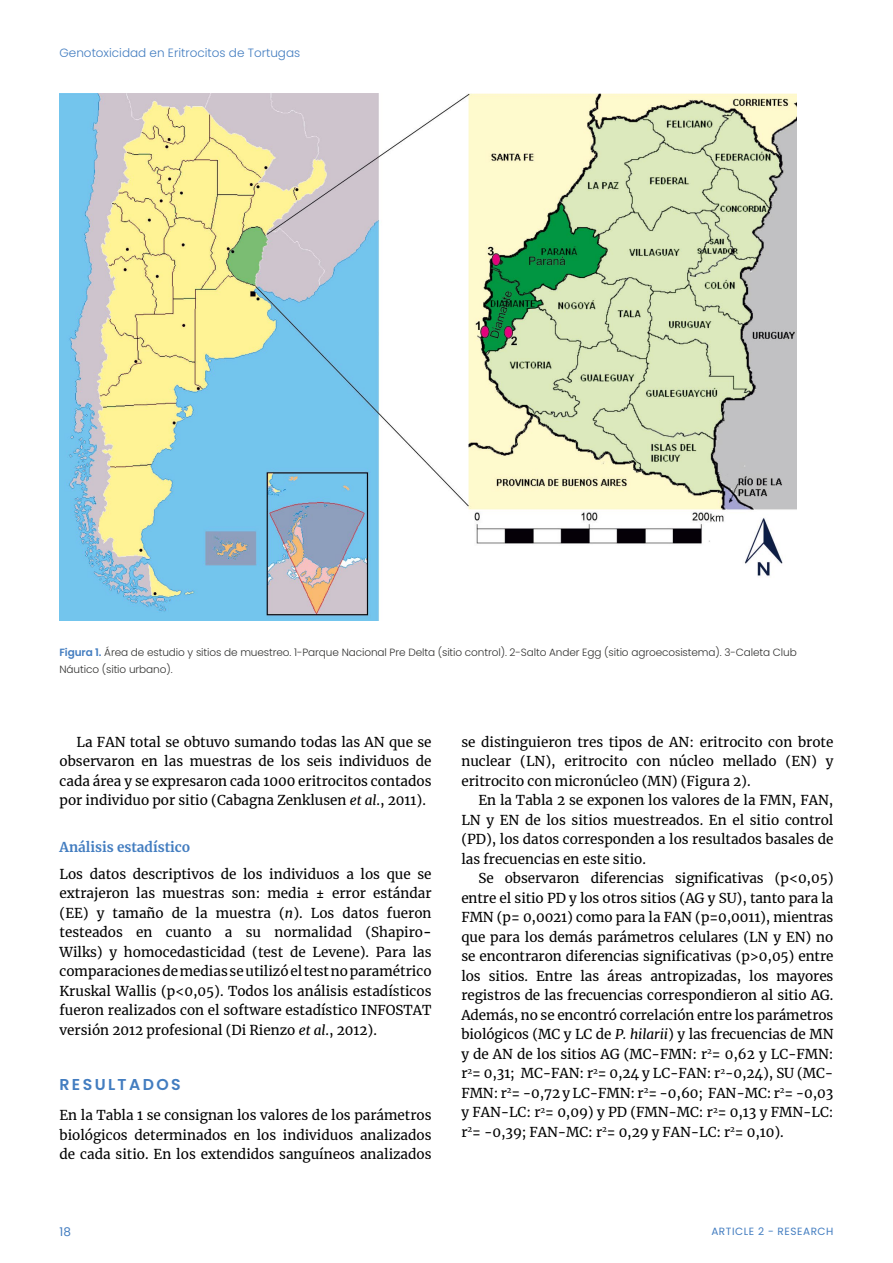
<style>
.page{position:relative;width:893px;height:1263px;background:#fff}
.page>*{position:absolute;margin:0;border:0;box-sizing:border-box;transform-origin:0 0}
.t1{font:600 15.75px "Poppins";letter-spacing:.15em;color:#437dc0}
.t2{font:13.5px/19.5px "Merriweather";color:#000;text-align:justify}
.t3{font:700 13.5px "Merriweather";color:#437dc0}
.t4{font:300 12px "Poppins";color:#437dc0}
.t5{font:12px "Poppins";color:#437dc0}
.t6{font:300 10.5px/16.5px "Poppins";letter-spacing:-.01em;color:#333332}
.t7{font:10.5px "Poppins";letter-spacing:.05em;color:#437dc0}
.s1{font-weight:600;color:#437dc0}
.s2{font-style:italic}
.s3{font-weight:700}
</style>
<div class="page">
<img style="left:60px;top:94px;width:736px;height:527px">
<p class="t4" style="left:60px;top:46px;width:242px">Genotoxicidad en Eritrocitos de Tortugas</p>
<p class="t6" style="left:60px;top:644px;width:739px"><span class="s1">Figura 1.</span> Área de estudio y sitios de muestreo. 1-Parque Nacional Pre Delta (sitio control). 2-Salto Ander Egg (sitio agroecosistema). 3-Caleta Club<br>Náutico (sitio urbano).</p>
<p class="t2" style="left:60px;top:732px;width:374px;text-indent:17px">La FAN total se obtuvo sumando todas las AN que se observaron en las muestras de los seis individuos de cada área y se expresaron cada 1000 eritrocitos contados por individuo por sitio (Cabagna Zenklusen <span class="s2">et al</span>., 2011).</p>
<p class="t3" style="left:60px;top:837px;width:132px">Análisis estadístico</p>
<p class="t2" style="left:60px;top:864px;width:374px">Los datos descriptivos de los individuos a los que se extrajeron las muestras son: media ± error estándar (EE) y tamaño de la muestra (<span class="s2">n</span>). Los datos fueron testeados en cuanto a su normalidad (Shapiro<span class="s3">-</span>Wilks) y homocedasticidad (test de Levene). Para las comparaciones de medias se utilizó el test no paramétrico Kruskal Wallis (p&lt;0,05). Todos los análisis estadísticos fueron realizados con el software estadístico INFOSTAT versión 2012 profesional (Di Rienzo <span class="s2">et al</span>., 2012).</p>
<p class="t1" style="left:60px;top:1076px;width:123px">RESULTADOS</p>
<p class="t2" style="left:60px;top:1105px;width:374px">En la Tabla 1 se consignan los valores de los parámetros biológicos determinados en los individuos analizados de cada sitio. En los extendidos sanguíneos analizados</p>
<p class="t2" style="left:461px;top:732px;width:374px">se distinguieron tres tipos de AN: eritrocito con brote nuclear (LN), eritrocito con núcleo mellado (EN) y eritrocito con micronúcleo (MN) (Figura 2).</p>
<p class="t2" style="left:461px;top:790px;width:374px;text-indent:17px">En la Tabla 2 se exponen los valores de la FMN, FAN, LN y EN de los sitios muestreados. En el sitio control (PD), los datos corresponden a los resultados basales de las frecuencias en este sitio.</p>
<p class="t2" style="left:461px;top:868px;width:374px;text-indent:17px">Se observaron diferencias significativas (p&lt;0,05) entre el sitio PD y los otros sitios (AG y SU), tanto para la FMN (p= 0,0021) como para la FAN (p=0,0011), mientras que para los demás parámetros celulares (LN y EN) no se encontraron diferencias significativas (p&gt;0,05) entre los sitios. Entre las áreas antropizadas, los mayores registros de las frecuencias correspondieron al sitio AG.<br>Además, no se encontró correlación entre los parámetros biológicos (MC y LC de <span class="s2">P. hilarii</span>) y las frecuencias de MN y de AN de los sitios AG (MC-FMN: r<sup>2</sup>= 0,62 y LC-FMN: r<sup>2</sup>= 0,31; MC-FAN: r<sup>2</sup>= 0,24 y LC-FAN: r<sup>2</sup>-0,24), SU (MC-FMN: r<sup>2</sup>= -0,72 y LC-FMN: r<sup>2</sup>= -0,60; FAN-MC: r<sup>2</sup>= -0,03 y FAN-LC: r<sup>2</sup>= 0,09) y PD (FMN-MC: r<sup>2</sup>= 0,13 y FMN-LC: r<sup>2</sup>= -0,39; FAN-MC: r<sup>2</sup>= 0,29 y FAN-LC: r<sup>2</sup>= 0,10).</p>
<p class="t5" style="left:60px;top:1225px;width:13px">18</p>
<p class="t7" style="left:711px;top:1225px;width:124px">ARTICLE 2 - RESEARCH</p>
</div>
